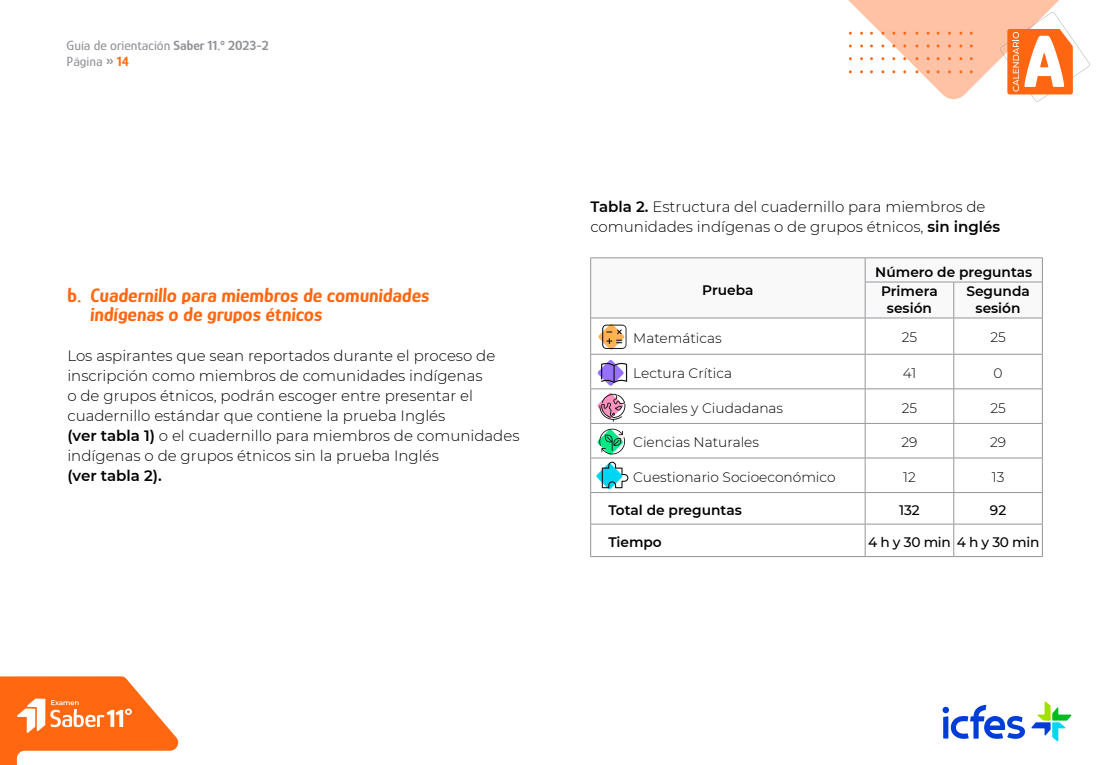
<style>
.page{position:relative;width:1110px;height:765px;background:#fff}
.page>*{position:absolute;margin:0;border:0;box-sizing:border-box;transform-origin:0 0}
.t1{font:700 20px/18.8px "Glory";color:#ff6711}
.PARRAFO_GENERAL{font:300 15px/20px "Montserrat";color:#000}
.TABLAS_Y_FIGURAS{font:300 15px/20px "Montserrat";color:#000}
.PARRAFO_GENERAL-2{font:600 15px "Montserrat";color:#000}
.Texto_tabla_pruebas{font:300 13.75px "Montserrat";color:#000}
.Encabezado_tabla{font:600 13.75px "Montserrat";color:#000}
.t2{font:500 13.75px/16.5px "Glory";color:#939599}
.Bold_tabla{font:600 13.75px "Montserrat";color:#000}
.Texto_tabla_pruebas-2{font:500 13.75px "Montserrat";letter-spacing:-.02em;color:#000}
.s1{font-weight:700}
.s2{font-weight:700;color:#ff6711}
.s3{font-weight:600}
</style>
<div class="page">
<svg style="left:1031px;top:701px;width:40px;height:41px"></svg>
<svg style="left:942px;top:705px;width:82px;height:34px"></svg>
<svg style="left:0;top:676px;width:179px;height:89px"></svg>
<svg style="left:848px;top:0;width:242px;height:102px"></svg>
<svg style="left:597px;top:360px;width:30px;height:26px"></svg>
<svg style="left:598px;top:324px;width:28px;height:26px"></svg>
<svg style="left:597px;top:393px;width:28px;height:29px"></svg>
<svg style="left:597px;top:429px;width:28px;height:26px"></svg>
<svg style="left:596px;top:461px;width:33px;height:28px"></svg>
<hr style="left:590px;top:318px;width:275px;height:1px;background:#939599">
<hr style="left:590px;top:318px;width:1px;height:36px;background:#939599">
<hr style="left:865px;top:318px;width:88px;height:1px;background:#939599">
<hr style="left:953px;top:318px;width:89px;height:1px;background:#939599">
<hr style="left:590px;top:354px;width:275px;height:1px;background:#939599">
<hr style="left:590px;top:355px;width:1px;height:34px;background:#939599">
<hr style="left:865px;top:354px;width:88px;height:1px;background:#939599">
<hr style="left:953px;top:354px;width:89px;height:1px;background:#939599">
<hr style="left:590px;top:389px;width:275px;height:1px;background:#939599">
<hr style="left:590px;top:389px;width:1px;height:34px;background:#939599">
<hr style="left:865px;top:389px;width:88px;height:1px;background:#939599">
<hr style="left:953px;top:389px;width:89px;height:1px;background:#939599">
<hr style="left:590px;top:423px;width:275px;height:1px;background:#939599">
<hr style="left:590px;top:424px;width:1px;height:34px;background:#939599">
<hr style="left:865px;top:423px;width:88px;height:1px;background:#939599">
<hr style="left:953px;top:423px;width:89px;height:1px;background:#939599">
<hr style="left:590px;top:458px;width:275px;height:1px;background:#939599">
<hr style="left:590px;top:458px;width:1px;height:34px;background:#939599">
<hr style="left:865px;top:458px;width:88px;height:1px;background:#939599">
<hr style="left:953px;top:458px;width:89px;height:1px;background:#939599">
<hr style="left:590px;top:492px;width:275px;height:1px;background:#939599">
<hr style="left:590px;top:493px;width:1px;height:31px;background:#939599">
<hr style="left:865px;top:492px;width:88px;height:1px;background:#939599">
<hr style="left:953px;top:492px;width:89px;height:1px;background:#939599">
<hr style="left:590px;top:524px;width:275px;height:1px;background:#939599">
<hr style="left:590px;top:524px;width:1px;height:32px;background:#939599">
<hr style="left:865px;top:524px;width:88px;height:1px;background:#939599">
<hr style="left:953px;top:524px;width:89px;height:1px;background:#939599">
<hr style="left:590px;top:556px;width:275px;height:1px;background:#939599">
<svg style="left:590px;top:258px;width:453px;height:60px"></svg>
<hr style="left:864px;top:282px;width:1px;height:36px;background:#939599">
<hr style="left:864px;top:318px;width:1px;height:36px;background:#939599">
<hr style="left:864px;top:355px;width:1px;height:34px;background:#939599">
<hr style="left:864px;top:389px;width:1px;height:34px;background:#939599">
<hr style="left:864px;top:424px;width:1px;height:34px;background:#939599">
<hr style="left:864px;top:458px;width:1px;height:34px;background:#939599">
<hr style="left:864px;top:493px;width:1px;height:31px;background:#939599">
<hr style="left:864px;top:524px;width:1px;height:32px;background:#939599">
<hr style="left:865px;top:556px;width:88px;height:1px;background:#939599">
<hr style="left:953px;top:282px;width:89px;height:1px;background:#939599">
<hr style="left:953px;top:282px;width:1px;height:36px;background:#939599">
<hr style="left:1042px;top:282px;width:1px;height:36px;background:#939599">
<hr style="left:953px;top:318px;width:1px;height:36px;background:#939599">
<hr style="left:1042px;top:318px;width:1px;height:36px;background:#939599">
<hr style="left:953px;top:355px;width:1px;height:34px;background:#939599">
<hr style="left:1042px;top:355px;width:1px;height:34px;background:#939599">
<hr style="left:953px;top:389px;width:1px;height:34px;background:#939599">
<hr style="left:1042px;top:389px;width:1px;height:34px;background:#939599">
<hr style="left:953px;top:424px;width:1px;height:34px;background:#939599">
<hr style="left:1042px;top:424px;width:1px;height:34px;background:#939599">
<hr style="left:953px;top:458px;width:1px;height:34px;background:#939599">
<hr style="left:1042px;top:458px;width:1px;height:34px;background:#939599">
<hr style="left:953px;top:493px;width:1px;height:31px;background:#939599">
<hr style="left:1042px;top:493px;width:1px;height:31px;background:#939599">
<hr style="left:953px;top:524px;width:1px;height:32px;background:#939599">
<hr style="left:1042px;top:524px;width:1px;height:32px;background:#939599">
<hr style="left:953px;top:556px;width:89px;height:1px;background:#939599">
<p class="t2" style="left:67px;top:37px;width:204px">Guía de orientación <span class="s1">Saber 11.</span><sup>º</sup> <span class="s1">2023-2<br></span>Página <span class="s1">»</span> <span class="s2">14</span></p>
<p class="t1" style="left:90px;top:286px;width:343px;text-indent:-22px">b. Cuadernillo para miembros de comunidades indígenas o de grupos étnicos</p>
<p class="PARRAFO_GENERAL" style="left:67px;top:345px;width:429px">Los aspirantes que sean reportados durante el proceso de inscripción como miembros de comunidades indígenas o de grupos étnicos, podrán escoger entre presentar el cuadernillo estándar que contiene la prueba Inglés</p>
<p class="PARRAFO_GENERAL" style="left:67px;top:425px;width:453px"><span class="s3">(ver tabla 1)</span> o el cuadernillo para miembros de comunidades indígenas o de grupos étnicos sin la prueba Inglés</p>
<p class="PARRAFO_GENERAL-2" style="left:67px;top:465px;width:96px">(ver tabla 2).</p>
<p class="TABLAS_Y_FIGURAS" style="left:590px;top:196px;width:411px"><span class="s3">Tabla 2.</span> Estructura del cuadernillo para miembros de comunidades indígenas o de grupos étnicos, <span class="s3">sin inglés</span></p>
<p class="Encabezado_tabla" style="left:702px;top:280px;width:53px">Prueba</p>
<p class="Encabezado_tabla" style="left:875px;top:262px;width:158px">Número de preguntas</p>
<p class="Encabezado_tabla" style="left:881px;top:281px;width:58px">Primera</p>
<p class="Encabezado_tabla" style="left:887px;top:299px;width:46px">sesión</p>
<p class="Encabezado_tabla" style="left:966px;top:281px;width:65px">Segunda</p>
<p class="Encabezado_tabla" style="left:975px;top:299px;width:46px">sesión</p>
<p class="Texto_tabla_pruebas" style="left:633px;top:329px;width:90px">Matemáticas</p>
<p class="Texto_tabla_pruebas" style="left:901px;top:328px;width:17px">25</p>
<p class="Texto_tabla_pruebas" style="left:990px;top:328px;width:17px">25</p>
<p class="Texto_tabla_pruebas" style="left:633px;top:364px;width:100px">Lectura Crítica</p>
<p class="Texto_tabla_pruebas" style="left:902px;top:364px;width:15px">41</p>
<p class="Texto_tabla_pruebas" style="left:993px;top:364px;width:11px">0</p>
<p class="Texto_tabla_pruebas" style="left:633px;top:399px;width:151px">Sociales y Ciudadanas</p>
<p class="Texto_tabla_pruebas" style="left:901px;top:399px;width:17px">25</p>
<p class="Texto_tabla_pruebas" style="left:990px;top:399px;width:17px">25</p>
<p class="Texto_tabla_pruebas" style="left:633px;top:433px;width:127px">Ciencias Naturales</p>
<p class="Texto_tabla_pruebas" style="left:901px;top:433px;width:18px">29</p>
<p class="Texto_tabla_pruebas" style="left:990px;top:433px;width:18px">29</p>
<p class="Texto_tabla_pruebas" style="left:633px;top:468px;width:204px">Cuestionario Socioeconómico</p>
<p class="Texto_tabla_pruebas" style="left:903px;top:468px;width:14px">12</p>
<p class="Texto_tabla_pruebas" style="left:991px;top:468px;width:14px">13</p>
<p class="Bold_tabla" style="left:608px;top:500px;width:135px">Total de preguntas</p>
<p class="Texto_tabla_pruebas-2" style="left:899px;top:501px;width:22px">132</p>
<p class="Texto_tabla_pruebas-2" style="left:989px;top:501px;width:18px">92</p>
<p class="Bold_tabla" style="left:608px;top:532px;width:55px">Tiempo</p>
<p class="Texto_tabla_pruebas-2" style="left:868px;top:533px;width:173px">4 h y 30 min 4 h y 30 min</p>
</div>
